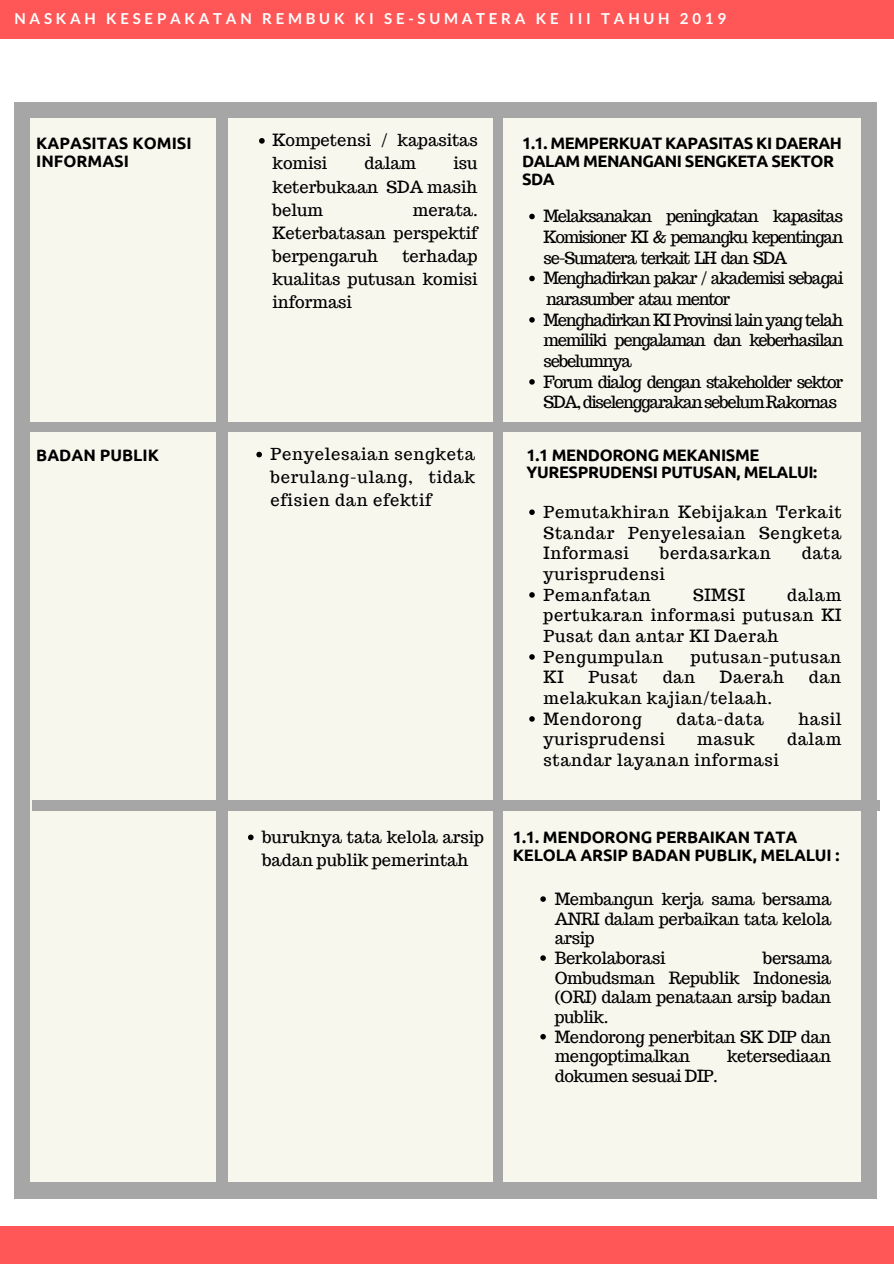
<style>
.page{position:relative;width:894px;height:1264px;background:#fff}
.page>*{position:absolute;margin:0;border:0;box-sizing:border-box;transform-origin:0 0}
.t1{font:16.5px/23.1px "Trocchi";color:#000;text-align:justify}
.t2{font:16.5px/20.7px "Trocchi";letter-spacing:-.08em;color:#000}
.t3{font:16.5px/19.6px "Trocchi";letter-spacing:-.025em;color:#000}
.t4{font:700 16.5px/18px "Ubuntu";letter-spacing:-.025em;color:#000}
.t5{font:16.5px/20.7px "Trocchi";letter-spacing:.04em;color:#000}
.t6{font:16.5px/20.7px "Trocchi";letter-spacing:.035em;color:#000}
.t7{font:700 16.5px/18px "Ubuntu";color:#000}
.t8{font:700 15px "Lato";letter-spacing:.25em;color:#fff}
</style>
<div class="page">
<div style="left:30px;top:113px;width:187px;height:1075px;background:#f8f7ee"></div>
<div style="left:227px;top:113px;width:270px;height:1072px;background:#f8f7ee"></div>
<div style="left:503px;top:113px;width:358px;height:1070px;background:#f8f7ee"></div>
<div style="left:217px;top:112px;width:11px;height:1075px;background:#a6a6a6"></div>
<div style="left:0;top:1226px;width:893px;height:37px;background:#ff5757"></div>
<div style="left:0;top:0;width:893px;height:38px;background:#ff5757"></div>
<div style="left:14px;top:113px;width:16px;height:1069px;background:#a6a6a6"></div>
<div style="left:860px;top:113px;width:16px;height:1070px;background:#a6a6a6"></div>
<div style="left:14px;top:102px;width:862px;height:16px;background:#a6a6a6"></div>
<div style="left:14px;top:1182px;width:862px;height:17px;background:#a6a6a6"></div>
<div style="left:493px;top:112px;width:9px;height:1074px;background:#a6a6a6"></div>
<div style="left:27px;top:423px;width:840px;height:9px;background:#a6a6a6"></div>
<div style="left:32px;top:800px;width:847px;height:10px;background:#a6a6a6"></div>
<svg style="left:259px;top:138px;width:5px;height:6px"></svg>
<svg style="left:529px;top:214px;width:5px;height:5px"></svg>
<svg style="left:529px;top:276px;width:5px;height:5px"></svg>
<svg style="left:529px;top:317px;width:5px;height:5px"></svg>
<svg style="left:529px;top:379px;width:5px;height:5px"></svg>
<svg style="left:256px;top:452px;width:6px;height:5px"></svg>
<svg style="left:529px;top:509px;width:5px;height:6px"></svg>
<svg style="left:529px;top:592px;width:5px;height:5px"></svg>
<svg style="left:529px;top:654px;width:5px;height:5px"></svg>
<svg style="left:529px;top:716px;width:5px;height:5px"></svg>
<svg style="left:248px;top:834px;width:5px;height:6px"></svg>
<svg style="left:540px;top:896px;width:5px;height:5px"></svg>
<svg style="left:540px;top:955px;width:5px;height:5px"></svg>
<svg style="left:540px;top:1034px;width:5px;height:5px"></svg>
<p class="t8" style="left:14px;top:9px;width:713px">NASKAH KESEPAKATAN REMBUK KI SE-SUMATERA KE III TAHUH 2019</p>
<p class="t7" style="left:36px;top:134px;width:157px">KAPASITAS KOMISI<br>INFORMASI</p>
<p class="t1" style="left:272px;top:129px;width:207px">Kompetensi / kapasitas komisi</p>
<p class="t1" style="left:272px;top:152px;width:206px;text-indent:181px">isu keterbukaan SDA masih belum</p>
<p class="t1" style="left:364px;top:152px;width:53px">dalam</p>
<p class="t1" style="left:272px;top:198px;width:207px;text-indent:140px">merata.<br>Keterbatasan perspektif berpengaruh</p>
<p class="t1" style="left:272px;top:244px;width:206px;text-indent:130px">terhadap kualitas putusan komisi informasi</p>
<p class="t4" style="left:522px;top:133px;width:321px">1.1. MEMPERKUAT KAPASITAS KI DAERAH<br>DALAM MENANGANI SENGKETA SEKTOR<br>SDA</p>
<p class="t2" style="left:543px;top:206px;width:301px">Melaksanakan peningkatan kapasitas Komisioner KI &amp; pemangku kepentingan se-Sumatera terkait LH dan SDA Menghadirkan pakar / akademisi sebagai narasumber atau mentor<br>Menghadirkan KI Provinsi lain yang telah memiliki pengalaman dan keberhasilan sebelumnya<br>Forum dialog dengan stakeholder sektor SDA, diselenggarakan sebelum Rakornas</p>
<p class="t7" style="left:36px;top:445px;width:124px">BADAN PUBLIK</p>
<p class="t1" style="left:270px;top:442px;width:206px">Penyelesaian sengketa berulang-ulang, tidak efisien dan efektif</p>
<p class="t4" style="left:526px;top:445px;width:292px">1.1 MENDORONG MEKANISME<br>YURESPRUDENSI PUTUSAN, MELALUI:</p>
<p class="t1" style="left:543px;top:501px;width:299px;line-height:20.7px">Pemutakhiran Kebijakan Terkait Standar Penyelesaian Sengketa Informasi</p>
<p class="t6" style="left:659px;top:543px;width:112px">berdasarkan</p>
<p class="t1" style="left:801px;top:541px;width:41px">data</p>
<p class="t5" style="left:543px;top:563px;width:123px">yurisprudensi<br>Pemanfatan</p>
<p class="t1" style="left:692px;top:583px;width:53px">SIMSI</p>
<p class="t5" style="left:543px;top:584px;width:299px;text-indent:243px">dalam pertukaran informasi putusan KI<br>Pusat dan antar KI Daerah<br>Pengumpulan</p>
<p class="t5" style="left:690px;top:646px;width:152px">putusan-putusan</p>
<p class="t1" style="left:543px;top:665px;width:21px">KI</p>
<p class="t1" style="left:588px;top:665px;width:51px">Pusat</p>
<p class="t1" style="left:662px;top:665px;width:34px">dan</p>
<p class="t1" style="left:719px;top:665px;width:65px">Daerah</p>
<p class="t1" style="left:808px;top:665px;width:34px">dan</p>
<p class="t6" style="left:543px;top:687px;width:230px">melakukan kajian/telaah.<br>Mendorong</p>
<p class="t6" style="left:676px;top:708px;width:89px">data-data</p>
<p class="t1" style="left:798px;top:707px;width:45px">hasil</p>
<p class="t5" style="left:543px;top:729px;width:123px">yurisprudensi</p>
<p class="t1" style="left:697px;top:727px;width:59px">masuk</p>
<p class="t1" style="left:786px;top:727px;width:56px">dalam</p>
<p class="t6" style="left:543px;top:749px;width:236px">standar layanan informasi</p>
<p class="t1" style="left:262px;top:825px;width:223px">buruknya tata kelola arsip badan publik pemerintah</p>
<p class="t4" style="left:512px;top:828px;width:328px">1.1. MENDORONG PERBAIKAN TATA<br>KELOLA ARSIP BADAN PUBLIK, MELALUI :</p>
<p class="t3" style="left:554px;top:889px;width:278px">Membangun kerja sama bersama<br>ANRI dalam perbaikan tata kelola arsip<br>Berkolaborasi</p>
<p class="t3" style="left:554px;top:947px;width:278px;text-indent:208px">bersama<br>Ombudsman Republik Indonesia (ORI) dalam penataan arsip badan publik.<br>Mendorong penerbitan SK DIP dan mengoptimalkan</p>
<p class="t3" style="left:726px;top:1046px;width:105px">ketersediaan</p>
<p class="t3" style="left:554px;top:1065px;width:165px">dokumen sesuai DIP.</p>
</div>
